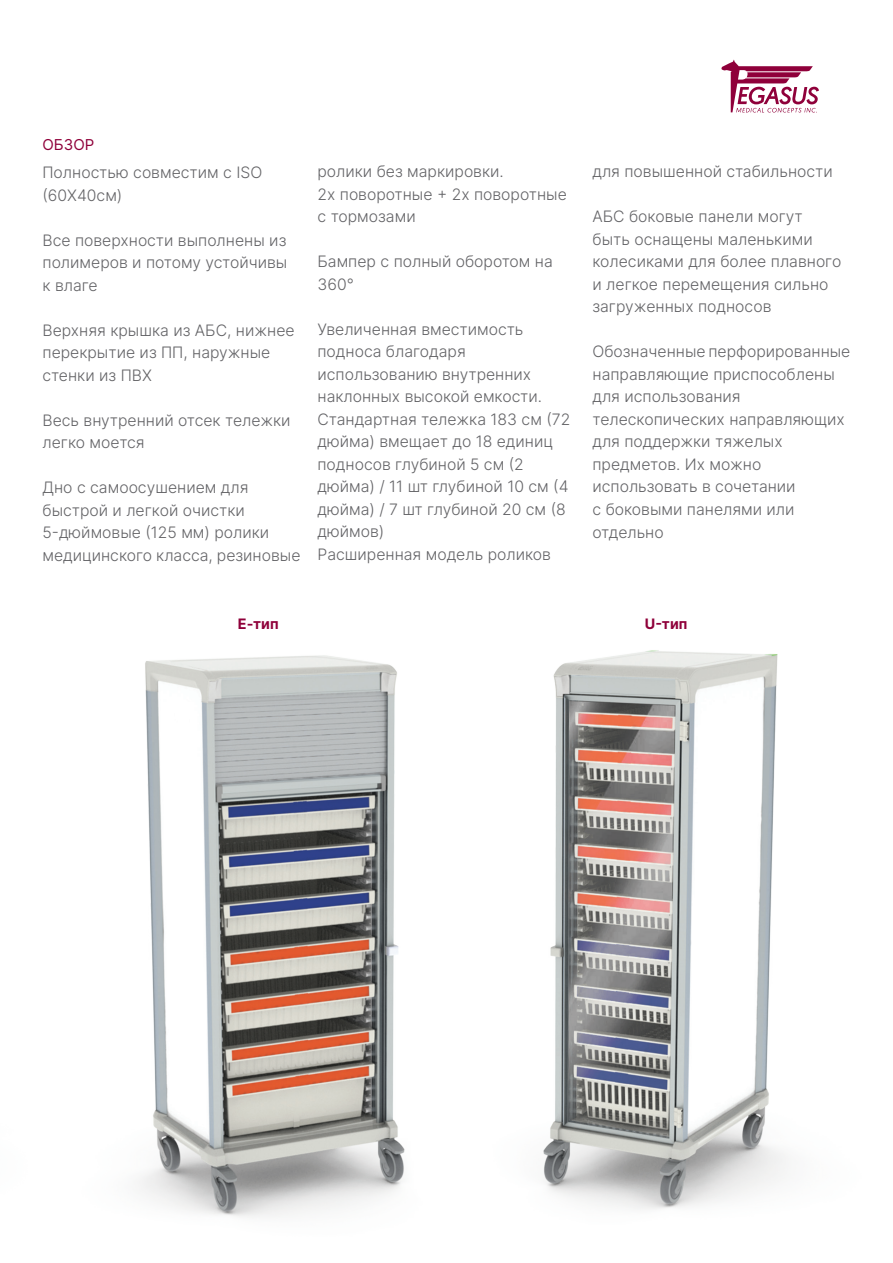
<style>
.page{position:relative;width:893px;height:1263px;background:#fff}
.page>*{position:absolute;margin:0;border:0;box-sizing:border-box;transform-origin:0 0}
.t1{font:300 15.75px/22.5px "Inter";color:#636366}
.t2{font:15px "Inter";color:#8f003a}
.t3{font:700 14.4px "Inter";color:#8f003a}
</style>
<div class="page">
<img style="left:139px;top:650px;width:648px;height:567px">
<svg style="left:721px;top:60px;width:98px;height:53px"></svg>
<p class="t2" style="left:43px;top:134px;width:53px">ОБЗОР</p>
<p class="t1" style="left:43px;top:161px;width:221px">Полностью совместим с ISO (60X40см)</p>
<p class="t1" style="left:43px;top:228px;width:246px;text-align:justify">Все поверхности выполнены из полимеров и потому устойчивы к влаге</p>
<p class="t1" style="left:43px;top:318px;width:254px">Верхняя крышка из АБС, нижнее перекрытие из ПП, наружные стенки из ПВХ</p>
<p class="t1" style="left:43px;top:408px;width:250px">Весь внутренний отсек тележки легко моется</p>
<p class="t1" style="left:43px;top:476px;width:259px">Дно с самоосушением для быстрой и легкой очистки<br>5-дюймовые (125 мм) ролики медицинского класса, резиновые</p>
<p class="t1" style="left:317px;top:160px;width:251px">ролики без маркировки.<br>2x поворотные + 2x поворотные с тормозами</p>
<p class="t1" style="left:317px;top:250px;width:237px">Бампер с полный оборотом на<br>360°</p>
<p class="t1" style="left:317px;top:317px;width:254px">Увеличенная вместимость подноса благодаря использованию внутренних наклонных высокой емкости.<br>Стандартная тележка 183 см (72 дюйма) вмещает до 18 единиц подносов глубиной 5 см (2 дюйма) / 11 шт глубиной 10 см (4 дюйма) / 7 шт глубиной 20 см (8 дюймов)<br>Расширенная модель роликов</p>
<p class="t1" style="left:592px;top:160px;width:242px">для повышенной стабильности</p>
<p class="t1" style="left:592px;top:205px;width:250px">АБС боковые панели могут быть оснащены маленькими колесиками для более плавного и легкое перемещения сильно загруженных подносов</p>
<p class="t1" style="left:592px;top:340px;width:259px">Обозначенные перфорированные направляющие приспособлены для использования телескопических направляющих для поддержки тяжелых предметов. Их можно использовать в сочетании<br>с боковыми панелями или отдельно</p>
<p class="t3" style="left:238px;top:614px;width:42px">Е-тип</p>
<p class="t3" style="left:645px;top:614px;width:44px">U-тип</p>
</div>
